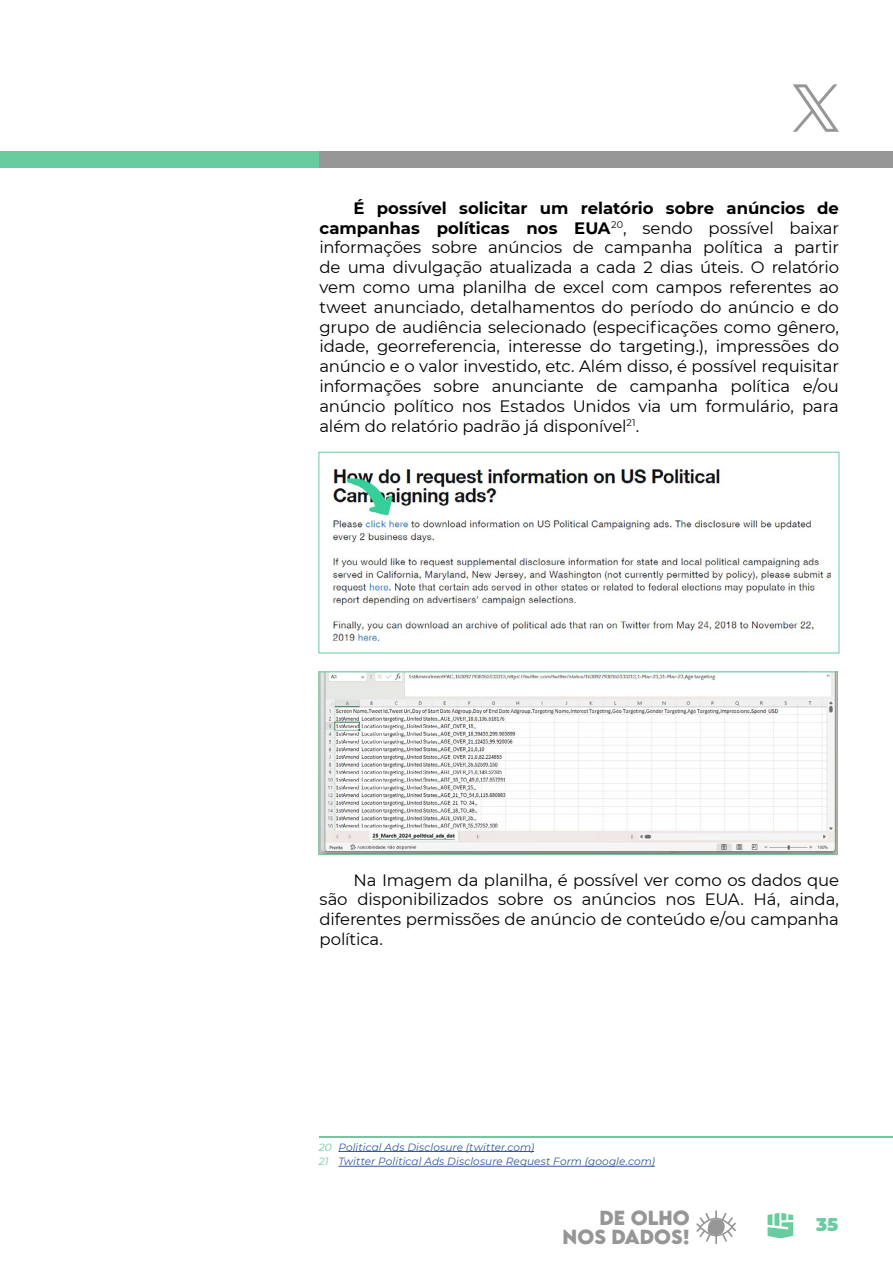
<style>
.page{position:relative;width:893px;height:1263px;background:#fff}
.page>*{position:absolute;margin:0;border:0;box-sizing:border-box;transform-origin:0 0}
.t1{font:700 18.15px/18.8px "LEMONMILK";color:#969696;text-align:right}
.t2{font:900 18px "Montserrat";color:#69cc9e}
.t3{font:16.5px/19.8px "Montserrat";letter-spacing:-.01em;color:#000;text-align:justify}
.t4{font:italic 10.5px/14.7px "Montserrat";letter-spacing:.01em;color:#30589b}
.s1{font-weight:700}
.s2{color:#69cc9e}
</style>
<div class="page">
<div style="left:319px;top:151px;width:573px;height:16px;background:#969696"></div>
<div style="left:0;top:151px;width:319px;height:16px;background:#69cc9e"></div>
<svg style="left:696px;top:1210px;width:40px;height:34px"></svg>
<svg style="left:767px;top:1213px;width:26px;height:25px"></svg>
<hr style="left:338px;top:1151px;width:196px;height:1px;background:#30589b">
<hr style="left:338px;top:1166px;width:317px;height:1px;background:#30589b">
<hr style="left:320px;top:1136px;width:573px;height:1px;background:#69cc9e">
<img style="left:332px;top:468px;width:498px;height:174px">
<div style="left:319px;top:452px;width:520px;height:201px;border:1px solid #69cc9e"></div>
<img style="left:321px;top:673px;width:515px;height:180px">
<div style="left:319px;top:671px;width:519px;height:184px;border:1px solid #69cc9e"></div>
<svg style="left:793px;top:84px;width:46px;height:48px"></svg>
<p class="t3" style="left:319px;top:197px;width:521px;text-indent:34px"><span class="s1">É possível solicitar um relatório sobre anúncios de campanhas políticas nos EUA</span><sup>20</sup>, sendo possível baixar informações sobre anúncios de campanha política a partir de uma divulgação atualizada a cada 2 dias úteis. O relatório vem como uma planilha de excel com campos referentes ao tweet anunciado, detalhamentos do período do anúncio e do grupo de audiência selecionado (especificações como gênero, idade, georreferencia, interesse do targeting.), impressões do anúncio e o valor investido, etc. Além disso, é possível requisitar informações sobre anunciante de campanha política e/ou anúncio político nos Estados Unidos via um formulário, para além do relatório padrão já disponível<sup>21</sup>.</p>
<p class="t3" style="left:319px;top:869px;width:521px;text-indent:34px">Na Imagem da planilha, é possível ver como os dados que são disponibilizados sobre os anúncios nos EUA. Há, ainda, diferentes permissões de anúncio de conteúdo e/ou campanha política.</p>
<p class="t4" style="left:319px;top:1139px;width:337px"><span class="s2">20</span> Political Ads Disclosure (twitter.com)<br><span class="s2">21</span> Twitter Political Ads Disclosure Request Form (google.com)</p>
<p class="t1" style="left:563px;top:1208px;width:129px">DE OLHO<br>NOS DADOS!</p>
<p class="t2" style="left:816px;top:1211px;width:24px">35</p>
</div>
